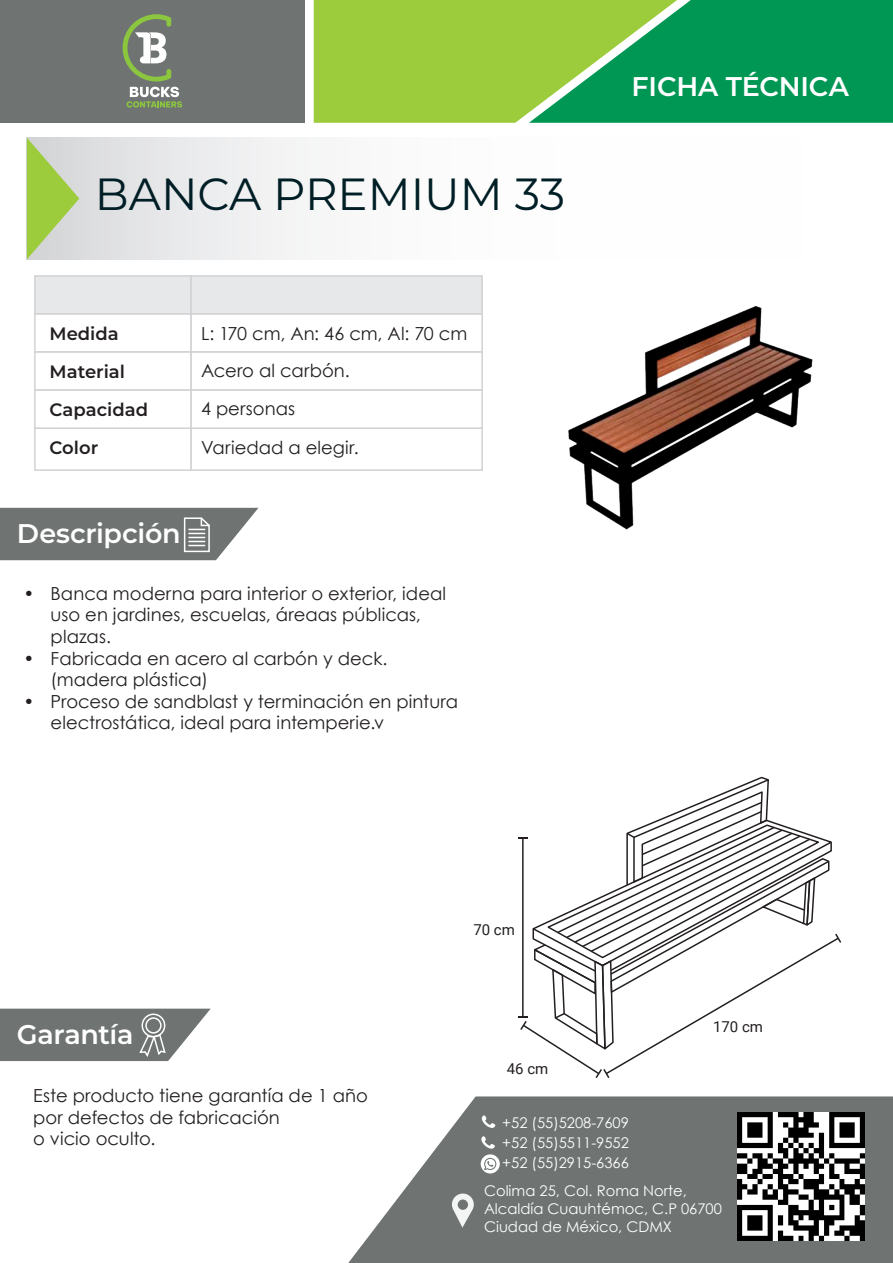
<style>
.page{position:relative;width:893px;height:1263px;background:#fff}
.page>*{position:absolute;margin:0;border:0;box-sizing:border-box;transform-origin:0 0}
.t1{font:100 45px "Montserrat";color:#001e25}
.t2{font:600 27px "Montserrat";letter-spacing:-.01em;color:#fff}
.t3{font:18px/21.6px "Century Gothic";letter-spacing:.005em;color:#231f20}
.t4{font:600 18px "Montserrat";color:#231f20}
.t5{font:15px "Roboto";color:#231f20}
.t6{font:14.7px/20.1px "Century Gothic";color:#fff;text-align:justify}
</style>
<div class="page">
<div style="left:0;top:0;width:305px;height:123px;background:#6f7473"></div>
<svg style="left:123px;top:14px;width:59px;height:93px"></svg>
<svg style="left:314px;top:0;width:579px;height:123px;background:#52b24b"></svg>
<svg style="left:348px;top:1096px;width:545px;height:167px;background:#848887"></svg>
<div style="left:27px;top:138px;width:866px;height:121px;background:linear-gradient(to right,#e7e7e9,#fff)"></div>
<svg style="left:27px;top:138px;width:52px;height:121px;background:#b9d189"></svg>
<svg style="left:0;top:508px;width:258px;height:52px;background:#7c8180"></svg>
<svg style="left:0;top:1009px;width:211px;height:52px;background:#808484"></svg>
<div style="left:142px;top:1013px;width:23px;height:24px;border:2px solid #fff;border-radius:50%"></div>
<div style="left:145px;top:1017px;width:17px;height:16px;border:2px solid #fff;border-radius:50%"></div>
<svg style="left:481px;top:1136px;width:19px;height:37px"></svg>
<svg style="left:482px;top:1115px;width:13px;height:13px"></svg>
<svg style="left:452px;top:1193px;width:22px;height:34px"></svg>
<div style="left:34px;top:275px;width:158px;height:40px;background:#e7e8e9;border:2px solid #d1d2d4"></div>
<div style="left:190px;top:275px;width:293px;height:40px;background:#e7e8e9;border:2px solid #d1d2d4"></div>
<div style="left:34px;top:313px;width:158px;height:40px;background:#fff;border:2px solid #d1d2d4"></div>
<div style="left:190px;top:313px;width:293px;height:40px;background:#fff;border:2px solid #d1d2d4"></div>
<div style="left:34px;top:351px;width:158px;height:40px;background:#fff;border:2px solid #d1d2d4"></div>
<div style="left:190px;top:351px;width:293px;height:40px;background:#fff;border:2px solid #d1d2d4"></div>
<div style="left:34px;top:427px;width:158px;height:44px;background:#fff;border:2px solid #d1d2d4"></div>
<div style="left:190px;top:427px;width:293px;height:44px;background:#fff;border:2px solid #d1d2d4"></div>
<div style="left:34px;top:389px;width:158px;height:40px;background:#fff;border:2px solid #d1d2d4"></div>
<div style="left:190px;top:389px;width:293px;height:40px;background:#fff;border:2px solid #d1d2d4"></div>
<img style="left:737px;top:1113px;width:128px;height:127px">
<svg style="left:518px;top:776px;width:323px;height:302px"></svg>
<img style="left:568px;top:306px;width:245px;height:224px">
<h1 class="t1" style="left:95px;top:164px;width:472px">BANCA PREMIUM 33</h1>
<p class="t4" style="left:50px;top:320px;width:71px">Medida</p>
<p class="t4" style="left:50px;top:359px;width:77px">Material</p>
<p class="t3" style="left:201px;top:314px;width:268px;line-height:37.2px">L: 170 cm, An: 46 cm, Al: 70 cm<br>Acero al carbón.</p>
<p class="t4" style="left:50px;top:397px;width:100px">Capacidad</p>
<p class="t3" style="left:201px;top:389px;width:159px;line-height:38.4px">4 personas<br>Variedad a elegir.</p>
<p class="t4" style="left:50px;top:435px;width:50px">Color</p>
<h2 class="t2" style="left:17px;top:514px;width:165px">Descripción</h2>
<p class="t3" style="left:51px;top:582px;width:397px;text-indent:-27px">• Banca moderna para interior o exterior, ideal uso en jardines, escuelas, áreaas públicas, plazas.</p>
<p class="t3" style="left:51px;top:647px;width:338px;text-indent:-27px">• Fabricada en acero al carbón y deck. (madera plástica)</p>
<p class="t3" style="left:51px;top:690px;width:409px;text-indent:-27px">• Proceso de sandblast y terminación en pintura electrostática, ideal para intemperie.v</p>
<h2 class="t2" style="left:632px;top:68px;width:219px">FICHA TÉCNICA</h2>
<h2 class="t2" style="left:17px;top:1015px;width:118px">Garantía</h2>
<p class="t5" style="left:473px;top:919px;width:43px">70 cm</p>
<p class="t5" style="left:507px;top:1058px;width:43px">46 cm</p>
<p class="t5" style="left:713px;top:1016px;width:51px">170 cm</p>
<p class="t3" style="left:33px;top:1084px;width:336px">Este producto tiene garantía de 1 año por defectos de fabricación<br>o vicio oculto.</p>
<p class="t6" style="left:502px;top:1112px;width:128px">+52 (55)5208-7609 +52 (55)5511-9552 +52 (55)2915-6366</p>
<p class="t6" style="left:484px;top:1182px;width:239px;line-height:17.7px;text-align:left">Colima 25, Col. Roma Norte,<br>Alcaldía Cuauhtémoc, C.P 06700<br>Ciudad de México, CDMX</p>
</div>
